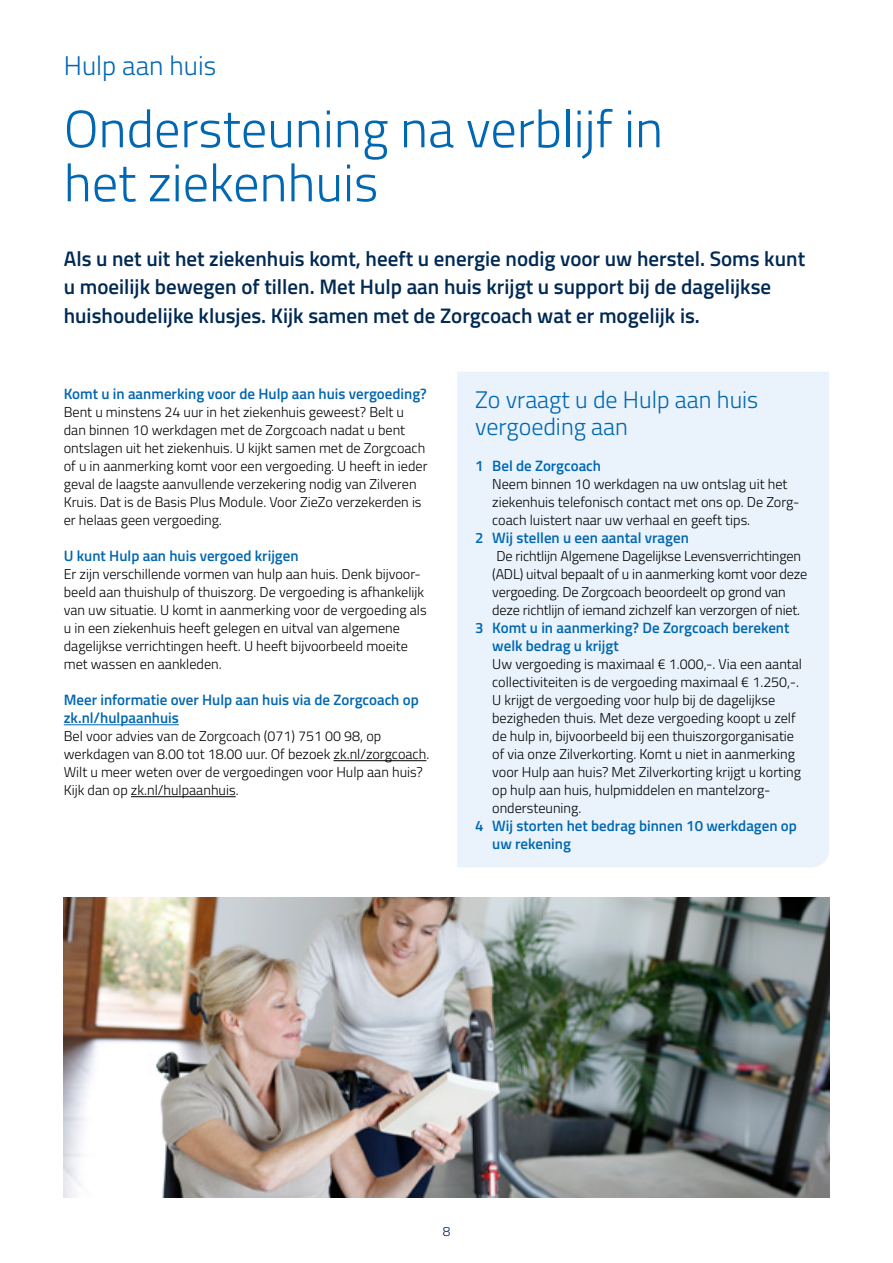
<style>
.page{position:relative;width:893px;height:1263px;background:#fff}
.page>*{position:absolute;margin:0;border:0;box-sizing:border-box;transform-origin:0 0}
.t1{font:300 52.5px/54px "Titillium Web";color:#0067b2}
.t2{font:300 27px "Titillium Web";color:#0067b2}
.t3{font:300 24px/27px "Titillium Web";color:#0067b2}
.t4{font:600 21px/28.5px "Titillium Web";color:#002953}
.t5{font:600 15px/18px "Titillium Web";color:#0067b2}
.t6{font:300 14.25px/18px "Titillium Web";color:#000}
.t7{font:300 13.5px "Titillium Web";color:#002953}
</style>
<div class="page">
<hr style="left:64px;top:724px;width:115px;height:1px;background:#0067b2">
<hr style="left:334px;top:760px;width:92px;height:1px;background:#000">
<hr style="left:131px;top:796px;width:105px;height:1px;background:#000">
<img style="left:64px;top:898px;width:765px;height:299px">
<div style="left:457px;top:372px;width:372px;height:495px;background:#eaf3fc"></div>
<h2 class="t2" style="left:64px;top:46px;width:154px">Hulp aan huis</h2>
<h1 class="t1" style="left:64px;top:99px;width:601px">Ondersteuning na verblijf in het ziekenhuis</h1>
<h3 class="t4" style="left:64px;top:243px;width:743px">Als u net uit het ziekenhuis komt, heeft u energie nodig voor uw herstel. Soms kunt u moeilijk bewegen of tillen. Met Hulp aan huis krijgt u support bij de dagelijkse huishoudelijke klusjes. Kijk samen met de Zorgcoach wat er mogelijk is.</h3>
<p class="t5" style="left:64px;top:384px;width:365px">Komt u in aanmerking voor de Hulp aan huis vergoeding?</p>
<p class="t6" style="left:64px;top:403px;width:365px">Bent u minstens 24 uur in het ziekenhuis geweest? Belt u dan binnen 10 werkdagen met de Zorgcoach nadat u bent ontslagen uit het ziekenhuis. U kijkt samen met de Zorgcoach of u in aanmerking komt voor een vergoeding. U heeft in ieder geval de laagste aanvullende verzekering nodig van Zilveren Kruis. Dat is de Basis Plus Module. Voor ZieZo verzekerden is er helaas geen vergoeding.</p>
<p class="t5" style="left:64px;top:546px;width:236px">U kunt Hulp aan huis vergoed krijgen</p>
<p class="t6" style="left:64px;top:565px;width:364px">Er zijn verschillende vormen van hulp aan huis. Denk bijvoor&shy;beeld aan thuishulp of thuiszorg. De vergoeding is afhankelijk van uw situatie. U komt in aanmerking voor de vergoeding als u in een ziekenhuis heeft gelegen en uitval van algemene dagelijkse verrichtingen heeft. U heeft bijvoorbeeld moeite met wassen en aankleden.</p>
<p class="t5" style="left:64px;top:690px;width:357px">Meer informatie over Hulp aan huis via de Zorgcoach op zk.nl/hulpaanhuis</p>
<p class="t6" style="left:64px;top:727px;width:367px">Bel voor advies van de Zorgcoach (071) 751 00 98, op werkdagen van 8.00 tot 18.00 uur. Of bezoek zk.nl/zorgcoach.<br>Wilt u meer weten over de vergoedingen voor Hulp aan huis?<br>Kijk dan op zk.nl/hulpaanhuis.</p>
<h3 class="t3" style="left:475px;top:385px;width:285px">Zo vraagt u de Hulp aan huis vergoeding aan</h3>
<p class="t5" style="left:475px;top:456px;width:127px">1 Bel de Zorgcoach</p>
<p class="t6" style="left:492px;top:475px;width:307px">Neem binnen 10 werkdagen na uw ontslag uit het ziekenhuis telefonisch contact met ons op. De Zorg&shy;coach luistert naar uw verhaal en geeft tips.</p>
<p class="t5" style="left:475px;top:528px;width:215px">2 Wij stellen u een aantal vragen</p>
<p class="t6" style="left:492px;top:547px;width:317px">De richtlijn Algemene Dagelijkse Levensverrichtingen (ADL) uitval bepaalt of u in aanmerking komt voor deze vergoeding. De Zorgcoach beoordeelt op grond van deze richtlijn of iemand zichzelf kan verzorgen of niet.</p>
<p class="t5" style="left:492px;top:618px;width:299px;text-indent:-17px">3 Komt u in aanmerking? De Zorgcoach berekent welk bedrag u krijgt</p>
<p class="t6" style="left:492px;top:655px;width:311px">Uw vergoeding is maximaal € 1.000,-. Via een aantal collectiviteiten is de vergoeding maximaal € 1.250,-.<br>U krijgt de vergoeding voor hulp bij de dagelijkse bezigheden thuis. Met deze vergoeding koopt u zelf de hulp in, bijvoorbeeld bij een thuiszorgorganisatie of via onze Zilverkorting. Komt u niet in aanmerking voor Hulp aan huis? Met Zilverkorting krijgt u korting op hulp aan huis, hulpmiddelen en mantelzorg&shy;ondersteuning.</p>
<p class="t5" style="left:492px;top:816px;width:306px;text-indent:-17px">4 Wij storten het bedrag binnen 10 werkdagen op uw rekening</p>
<p class="t7" style="left:443px;top:1221px;width:9px">8</p>
</div>
